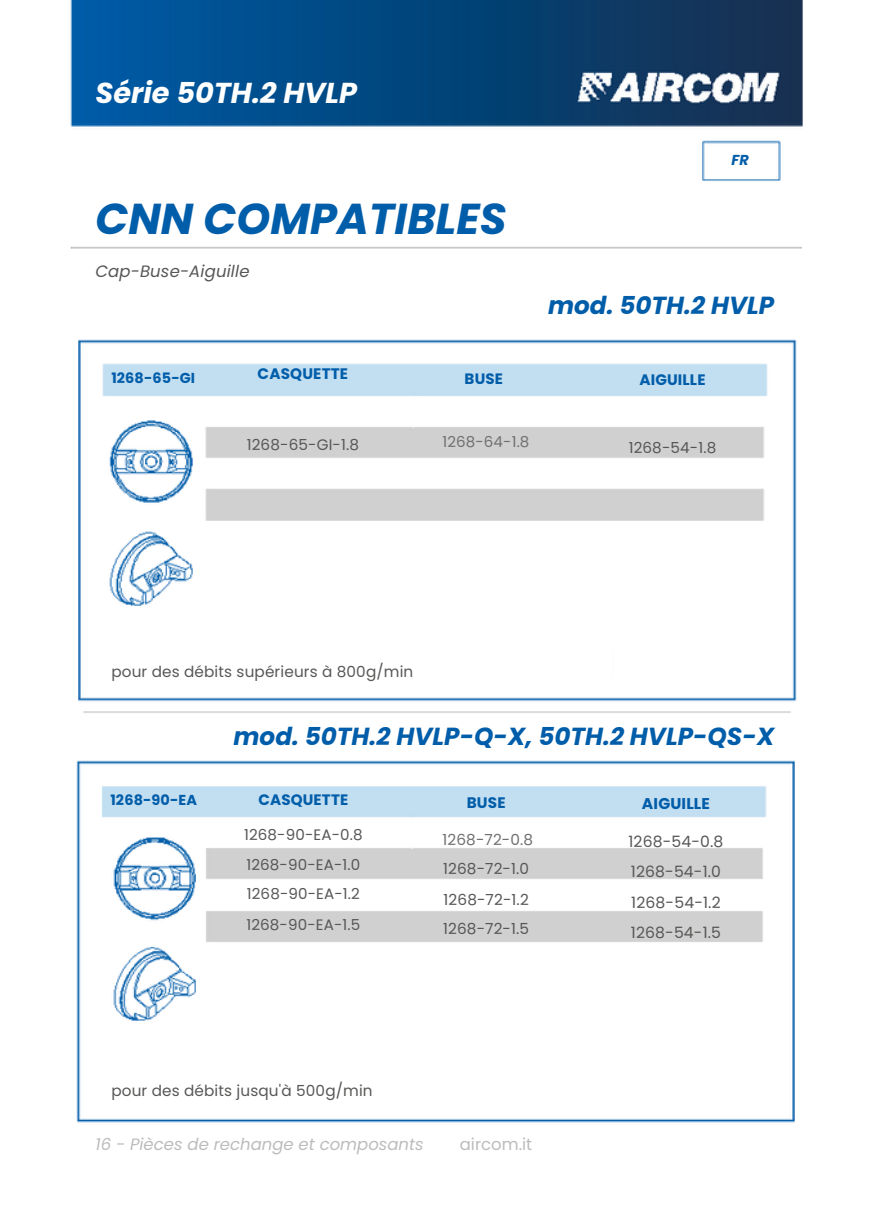
<style>
.page{position:relative;width:873px;height:1224px;background:#fff}
.page>*{position:absolute;margin:0;border:0;box-sizing:border-box;transform-origin:0 0}
.t1{font:italic 700 43.2px "Poppins";color:#005da9}
.t2{font:italic 700 28.8px "Poppins";color:#fff}
.t3{font:italic 700 24.6px "Poppins";color:#005da9}
.t4{font:italic 16.4px "Poppins";color:#bcbcbc}
.t5{font:italic 16.4px "Poppins";letter-spacing:.01em;color:#575756}
.t6{font:16.4px "Poppins";color:#bcbcbc}
.t7{font:15.6px/30.4px "Poppins";letter-spacing:.01em;color:#575756}
.t8{font:700 15.6px "Poppins";letter-spacing:.01em;color:#005da9}
.t9{font:15.2px/29.8px "Poppins";letter-spacing:.01em;color:#575756}
.t10{font:700 15.2px "Poppins";letter-spacing:.01em;color:#005da9}
.t11{font:15.2px "Poppins";letter-spacing:.01em;color:#707070}
.t12{font:15px "Poppins";letter-spacing:.01em;color:#707070}
.t13{font:700 15px "Poppins";color:#005da9}
.t14{font:700 14.4px "Poppins";letter-spacing:.01em;color:#005da9}
.t15{font:italic 700 14.4px "Poppins";color:#005da9}
</style>
<div class="page">
<img style="left:70px;top:0;width:733px;height:181px">
<img style="left:76px;top:760px;width:719px;height:363px">
<img style="left:78px;top:339px;width:719px;height:374px">
<h2 class="t2" style="left:95px;top:72px;width:263px">Série 50TH.2 HVLP</h2>
<h1 class="t1" style="left:95px;top:189px;width:413px">CNN COMPATIBLES</h1>
<p class="t5" style="left:95px;top:260px;width:156px">Cap-Buse-Aiguille</p>
<p class="t15" style="left:732px;top:150px;width:19px">FR</p>
<h3 class="t3" style="left:548px;top:288px;width:228px">mod. 50TH.2 HVLP</h3>
<p class="t14" style="left:111px;top:368px;width:85px">1268-65-GI</p>
<p class="t10" style="left:258px;top:363px;width:92px">CASQUETTE</p>
<p class="t9" style="left:247px;top:429px;width:114px">1268-65-GI-1.8</p>
<p class="t13" style="left:465px;top:368px;width:40px">BUSE</p>
<p class="t12" style="left:442px;top:431px;width:89px">1268-64-1.8</p>
<p class="t10" style="left:639px;top:369px;width:68px">AIGUILLE</p>
<p class="t9" style="left:629px;top:433px;width:89px">1268-54-1.8</p>
<p class="t9" style="left:111px;top:657px;width:304px">pour des débits supérieurs à 800g/min</p>
<p class="t14" style="left:110px;top:790px;width:88px">1268-90-EA</p>
<h3 class="t3" style="left:233px;top:719px;width:542px">mod. 50TH.2 HVLP-Q-X, 50TH.2 HVLP-QS-X</h3>
<p class="t10" style="left:258px;top:789px;width:91px">CASQUETTE</p>
<p class="t9" style="left:244px;top:820px;width:120px">1268-90-EA-0.8<br>1268-90-EA-1.0<br>1268-90-EA-1.2<br>1268-90-EA-1.5</p>
<p class="t10" style="left:467px;top:792px;width:40px">BUSE</p>
<p class="t11" style="left:442px;top:829px;width:92px">1268-72-0.8</p>
<p class="t9" style="left:443px;top:854px;width:88px;text-align:justify">1268-72-1.0<br>1268-72-1.2<br>1268-72-1.5</p>
<p class="t8" style="left:642px;top:793px;width:70px">AIGUILLE</p>
<p class="t7" style="left:628px;top:826px;width:97px">1268-54-0.8<br>1268-54-1.0<br>1268-54-1.2<br>1268-54-1.5</p>
<p class="t9" style="left:111px;top:1076px;width:263px">pour des débits jusqu'à 500g/min</p>
<p class="t4" style="left:95px;top:1133px;width:330px">16 - Pièces de rechange et composants</p>
<p class="t6" style="left:460px;top:1133px;width:74px">aircom.it</p>
</div>
